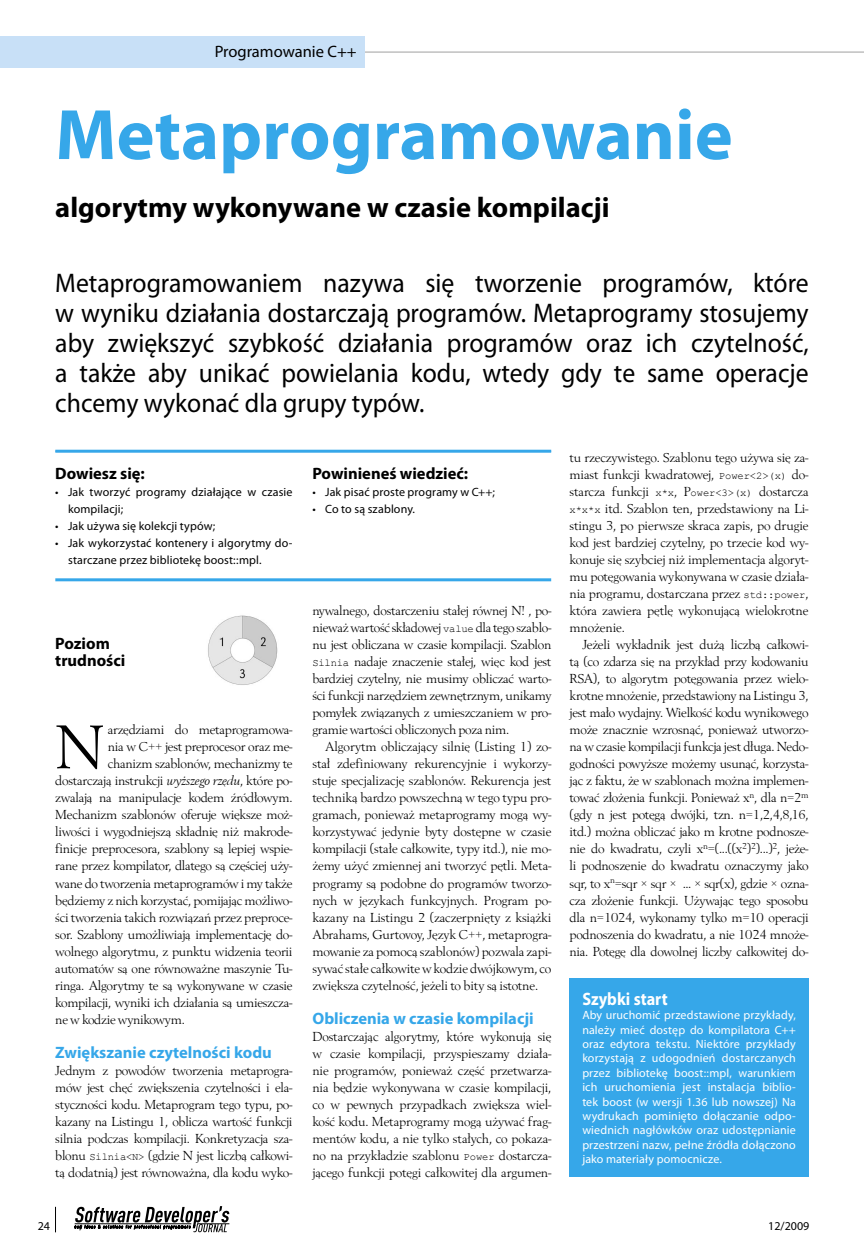
<style>
.page{position:relative;width:864px;height:1246px;background:#fff}
.page>*{position:absolute;margin:0;border:0;box-sizing:border-box;transform-origin:0 0}
.TYTUL{font:700 72px "Myriad Pro";color:#36a7e9}
.PREBODY1{font:64.5px "Berling TCE";color:#000}
.PODTYTUL{font:700 28.5px "Myriad Pro";color:#000}
.LEAD{font:27px/30px "Myriad Pro";color:#000;text-align:justify;scale:.95 1}
.RAMKA_SUBHEAD1{font:700 18px "Myriad Pro";color:#fff;scale:.9 1}
.SUBHEAD{font:700 16.5px "Myriad Pro";color:#36a7e9}
.CEL{font:700 16.5px "Myriad Pro";color:#000}
.DZIAL{font:16.5px "Myriad Pro";color:#000}
.BODY1{font:13.5px/17px "Berling TCE";letter-spacing:-.02em;color:#000;text-align:justify}
.BODY_TEXT{font:13.5px/17px "Berling TCE";letter-spacing:-.02em;color:#000;text-align:justify}
.PREBODY1-2{font:13.5px "Berling TCE";letter-spacing:-.02em;color:#000}
.RAMKA_BODY1{font:12px/14.4px "Myriad Pro";letter-spacing:.01em;color:#fff;text-align:justify}
.CEL_HANGING{font:12px/17px "Myriad Pro";letter-spacing:.01em;color:#000}
.NUMER_WYDANIA{font:12px "Myriad Pro";color:#000}
.s1{font-style:italic}
.s2{font-family:"Courier New";font-size:10.5px}
</style>
<div class="page">
<hr style="left:186px;top:52px;width:677px;height:1px;background:#9f9f9f">
<svg style="left:55px;top:1207px;width:1px;height:25px"></svg>
<svg style="left:75px;top:1206px;width:154px;height:26px"></svg>
<div style="left:0;top:36px;width:365px;height:32px;background:#c8e0f7"></div>
<hr style="left:55px;top:578px;width:496px;height:3px;background:#36a7e9">
<hr style="left:55px;top:450px;width:496px;height:3px;background:#36a7e9">
<img style="left:208px;top:615px;width:70px;height:70px">
<div style="left:569px;top:978px;width:239px;height:199px;background:#36a7e9"></div>
<p class="DZIAL" style="left:215px;top:41px;width:143px">Programowanie C++</p>
<p class="TYTUL" style="left:55px;top:88px;width:678px">Metaprogramowanie</p>
<p class="PODTYTUL" style="left:55px;top:189px;width:555px">algorytmy wykonywane w czasie kompilacji</p>
<p class="LEAD" style="left:55px;top:268px;width:794px">Metaprogramowaniem nazywa się tworzenie programów, które w wyniku działania dostarczają programów. Metaprogramy stosujemy aby zwiększyć szybkość działania programów oraz ich czytelność, a także aby unikać powielania kodu, wtedy gdy te same operacje chcemy wykonać dla grupy typów.</p>
<p class="CEL" style="left:55px;top:463px;width:91px">Dowiesz się:</p>
<p class="CEL_HANGING" style="left:68px;top:484px;width:226px;text-indent:-13px">• Jak tworzyć programy działające w czasie kompilacji;</p>
<p class="CEL_HANGING" style="left:55px;top:518px;width:161px">• Jak używa się kolekcji typów;</p>
<p class="CEL_HANGING" style="left:68px;top:535px;width:226px;text-indent:-13px">• Jak wykorzystać kontenery i algorytmy do&shy;starczane przez bibliotekę boost::mpl.</p>
<p class="CEL" style="left:55px;top:633px;width:56px">Poziom</p>
<p class="CEL" style="left:55px;top:650px;width:72px">trudności</p>
<p class="PREBODY1" style="left:55px;top:713px;width:51px">N</p>
<p class="PREBODY1-2" style="left:108px;top:723px;width:186px">arzędziami do metaprogramowa-</p>
<p class="PREBODY1-2" style="left:108px;top:740px;width:186px">nia w C++ jest preprocesor oraz me-</p>
<p class="PREBODY1-2" style="left:108px;top:757px;width:186px">chanizm szablonów, mechanizmy te</p>
<p class="PREBODY1-2" style="left:55px;top:774px;width:239px">dostarczają instrukcji <span class="s1">wyższego rzędu</span>, które po-</p>
<p class="PREBODY1-2" style="left:55px;top:791px;width:238px">zwalają na manipulacje kodem źródłowym.</p>
<p class="PREBODY1-2" style="left:55px;top:808px;width:239px">Mechanizm szablonów oferuje większe moż-</p>
<p class="PREBODY1-2" style="left:55px;top:825px;width:239px">liwości i wygodniejszą składnię niż makrode-</p>
<p class="PREBODY1-2" style="left:55px;top:842px;width:239px">finicje preprocesora, szablony są lepiej wspie-</p>
<p class="PREBODY1-2" style="left:55px;top:859px;width:239px">rane przez kompilator, dlatego są częściej uży-</p>
<p class="PREBODY1-2" style="left:55px;top:876px;width:238px">wane do tworzenia metaprogramów i my także</p>
<p class="PREBODY1-2" style="left:55px;top:893px;width:239px">będziemy z nich korzystać, pomijając możliwo-</p>
<p class="PREBODY1-2" style="left:55px;top:910px;width:239px">ści tworzenia takich rozwiązań przez preproce-</p>
<p class="PREBODY1-2" style="left:55px;top:927px;width:239px">sor. Szablony umożliwiają implementację do-</p>
<p class="PREBODY1-2" style="left:55px;top:944px;width:238px">wolnego algorytmu, z punktu widzenia teorii</p>
<p class="PREBODY1-2" style="left:55px;top:961px;width:239px">automatów są one równoważne maszynie Tu-</p>
<p class="PREBODY1-2" style="left:55px;top:978px;width:238px">ringa. Algorytmy te są wykonywane w czasie</p>
<p class="PREBODY1-2" style="left:55px;top:995px;width:239px">kompilacji, wyniki ich działania są umieszcza-</p>
<p class="PREBODY1-2" style="left:55px;top:1012px;width:131px">ne w kodzie wynikowym.</p>
<p class="SUBHEAD" style="left:55px;top:1041px;width:218px">Zwiększanie czytelności kodu</p>
<p class="BODY1" style="left:55px;top:1062px;width:239px">Jednym z powodów tworzenia metaprogra&shy;mów jest chęć zwiększenia czytelności i ela&shy;styczności kodu. Metaprogram tego typu, po&shy;kazany na Listingu 1, oblicza wartość funkcji silnia podczas kompilacji. Konkretyzacja sza&shy;blonu <span class="s2">Silnia&lt;N&gt;</span> (gdzie N jest liczbą całkowi&shy;tą dodatnią) jest równoważna, dla kodu wyko-</p>
<p class="CEL" style="left:312px;top:463px;width:157px">Powinieneś wiedzieć:</p>
<p class="CEL_HANGING" style="left:312px;top:484px;width:184px">• Jak pisać proste programy w C++;</p>
<p class="CEL_HANGING" style="left:312px;top:501px;width:104px">• Co to są szablony.</p>
<p class="BODY1" style="left:312px;top:603px;width:240px">nywalnego, dostarczeniu stałej równej N! , po&shy;nieważ wartość składowej <span class="s2">value</span> dla tego szablo&shy;nu jest obliczana w czasie kompilacji. Szablon <span class="s2">Silnia</span> nadaje znaczenie stałej, więc kod jest bardziej czytelny, nie musimy obliczać warto&shy;ści funkcji narzędziem zewnętrznym, unikamy pomyłek związanych z umieszczaniem w pro&shy;gramie wartości obliczonych poza nim.</p>
<p class="BODY_TEXT" style="left:312px;top:739px;width:240px;text-indent:13px">Algorytm obliczający silnię (Listing 1) zo&shy;stał zdefiniowany rekurencyjnie i wykorzy&shy;stuje specjalizację szablonów. Rekurencja jest techniką bardzo powszechną w tego typu pro&shy;gramach, ponieważ metaprogramy mogą wy&shy;korzystywać jedynie byty dostępne w czasie kompilacji (stałe całkowite, typy itd.), nie mo&shy;żemy użyć zmiennej ani tworzyć pętli. Meta&shy;programy są podobne do programów tworzo&shy;nych w językach funkcyjnych. Program po&shy;kazany na Listingu 2 (zaczerpnięty z książki Abrahams, Gurtovoy, Język C++, metaprogra&shy;mowanie za pomocą szablonów) pozwala zapi&shy;sywać stałe całkowite w kodzie dwójkowym, co zwiększa czytelność, jeżeli to bity są istotne.</p>
<p class="SUBHEAD" style="left:312px;top:1007px;width:223px">Obliczenia w czasie kompilacji</p>
<p class="BODY1" style="left:312px;top:1028px;width:240px">Dostarczając algorytmy, które wykonują się w czasie kompilacji, przyspieszamy działa&shy;nie programów, ponieważ część przetwarza&shy;nia będzie wykonywana w czasie kompilacji, co w pewnych przypadkach zwiększa wiel&shy;kość kodu. Metaprogramy mogą używać frag&shy;mentów kodu, a nie tylko stałych, co pokaza&shy;no na przykładzie szablonu <span class="s2">Power</span> dostarcza&shy;jącego funkcji potęgi całkowitej dla argumen-</p>
<p class="BODY1" style="left:569px;top:450px;width:240px">tu rzeczywistego. Szablonu tego używa się za&shy;miast funkcji kwadratowej, <span class="s2">Power&lt;2&gt;(x)</span> do&shy;starcza funkcji <span class="s2">x*x</span>, P<span class="s2">ower&lt;3&gt;(x)</span> dostarcza <span class="s2">x*x*x</span> itd. Szablon ten, przedstawiony na Li&shy;stingu 3, po pierwsze skraca zapis, po drugie kod jest bardziej czytelny, po trzecie kod wy&shy;konuje się szybciej niż implementacja algoryt&shy;mu potęgowania wykonywana w czasie działa&shy;nia programu, dostarczana przez <span class="s2">std::power</span>, która zawiera pętlę wykonującą wielokrotne mnożenie.</p>
<p class="BODY_TEXT" style="left:569px;top:637px;width:240px;text-indent:13px">Jeżeli wykładnik jest dużą liczbą całkowi&shy;tą (co zdarza się na przykład przy kodowaniu RSA), to algorytm potęgowania przez wielo&shy;krotne mnożenie, przedstawiony na Listingu 3, jest mało wydajny. Wielkość kodu wynikowego może znacznie wzrosnąć, ponieważ utworzo&shy;na w czasie kompilacji funkcja jest długa. Nedo&shy;godności powyższe możemy usunąć, korzysta&shy;jąc z faktu, że w szablonach można implemen&shy;tować złożenia funkcji. Ponieważ x<sup>n</sup>, dla n=2<sup>m </sup>(gdy n jest potęgą dwójki, tzn. n=1,2,4,8,16, itd.) można obliczać jako m krotne podnosze&shy;nie do kwadratu, czyli x<sup>n</sup>=(...((x<sup>2</sup>)<sup>2</sup>)...)<sup>2</sup>, jeże&shy;li podnoszenie do kwadratu oznaczymy jako sqr, to x<sup>n</sup>=sqr × sqr × … × sqr(x), gdzie × ozna&shy;cza złożenie funkcji. Używając tego sposobu dla n=1024, wykonamy tylko m=10 operacji podnoszenia do kwadratu, a nie 1024 mnoże&shy;nia. Potęgę dla dowolnej liczby całkowitej do-</p>
<p class="RAMKA_SUBHEAD1" style="left:582px;top:987px;width:96px">Szybki start</p>
<p class="RAMKA_BODY1" style="left:582px;top:1008px;width:215px">Aby uruchomić przedstawione przykłady, należy mieć dostęp do kompilatora C++ oraz edytora tekstu. Niektóre przykłady korzystają z udogodnień dostarczanych przez bibliotekę boost::mpl, warunkiem ich uruchomienia jest instalacja biblio&shy;tek boost (w wersji 1.36 lub nowszej) Na wydrukach pominięto dołączanie odpo&shy;wiednich nagłówków oraz udostępnianie przestrzeni nazw, pełne źródła dołączono jako materiały pomocnicze.</p>
<p class="CEL_HANGING" style="left:38px;top:1218px;width:14px">24</p>
<p class="NUMER_WYDANIA" style="left:768px;top:1219px;width:43px">12/2009</p>
</div>
